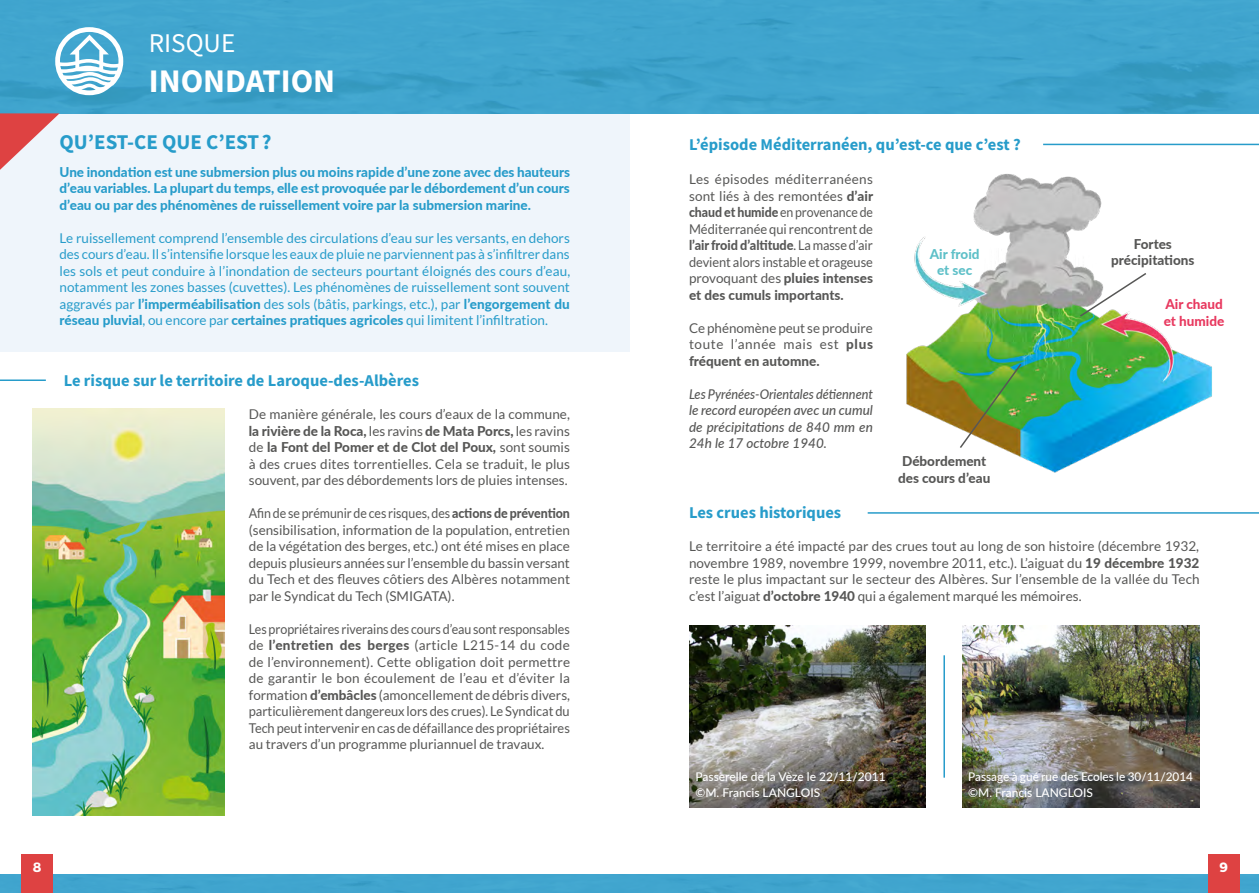
<style>
.page{position:relative;width:1259px;height:893px;background:#fff}
.page>*{position:absolute;margin:0;border:0;box-sizing:border-box;transform-origin:0 0}
.t1{font:700 33px "Source Sans Pro";color:#fff}
.t2{font:27px "Source Sans Pro";color:#fff}
.t3{font:700 21px "Source Sans Pro";color:#279cca}
.t4{font:700 16.5px "Source Sans Pro";color:#279cca}
.t5{font:13.5px/16.5px "Lato";color:#575756;text-align:justify}
.t6{font:13.5px/16.5px "Lato";color:#279cca;text-align:justify}
.t7{font:13.5px/16.5px "Lato";color:#575756;text-align:justify;scale:.93 1}
.t8{font:13.5px/16.5px "Lato";color:#575756;text-align:justify;scale:.92 1}
.t9{font:800 13.5px/16.5px "Lato";color:#279cca;text-align:justify}
.t10{font:italic 500 13.5px/16.5px "Lato";color:#575756;text-align:justify;scale:.94 1}
.t11{font:800 13.5px/16.5px "Lato";color:#575756;text-align:center}
.t12{font:800 13.5px/16.5px "Lato";color:#e8395f}
.t13{font:800 13.5px/16.5px "Lato";color:#5ec0c8;text-align:center}
.t14{font:700 13.5px "Montserrat";color:#fff}
.t15{font:500 12px/15.8px "Lato";color:#fff}
.s1{font-weight:800}
</style>
<div class="page">
<div style="left:0;top:113px;width:629px;height:239px;background:#eff5fb"></div>
<img style="left:0;top:0;width:1259px;height:113px">
<hr style="left:0;top:379px;width:46px;height:2px;background:#279cca">
<div style="left:0;top:875px;width:1259px;height:18px;background:#40a5ce"></div>
<hr style="left:1043px;top:144px;width:216px;height:1px;background:#279cca">
<hr style="left:867px;top:512px;width:392px;height:2px;background:#279cca">
<img style="left:689px;top:626px;width:237px;height:181px">
<img style="left:962px;top:626px;width:237px;height:181px">
<hr style="left:943px;top:655px;width:2px;height:123px;background:#279cca">
<svg style="left:0;top:113px;width:60px;height:57px"></svg>
<svg style="left:55px;top:27px;width:68px;height:68px"></svg>
<img style="left:906px;top:174px;width:306px;height:299px">
<img style="left:958px;top:362px;width:65px;height:88px">
<svg style="left:1078px;top:271px;width:70px;height:47px"></svg>
<img style="left:32px;top:408px;width:193px;height:407px">
<div style="left:21px;top:854px;width:32px;height:39px;background:#de4242"></div>
<div style="left:1208px;top:854px;width:31px;height:39px;background:#de4242"></div>
<h2 class="t2" style="left:149px;top:26px;width:88px">RISQUE</h2>
<h1 class="t1" style="left:149px;top:59px;width:188px">INONDATION</h1>
<h3 class="t3" style="left:60px;top:127px;width:213px">QU’EST-CE QUE C’EST?</h3>
<p class="t9" style="left:60px;top:163px;width:512px">Une inondation est une submersion plus ou moins rapide d’une zone avec des hauteurs d’eau variables. La plupart du temps, elle est provoquée par le débordement d’un cours d’eau ou par des phénomènes de ruissellement voire par la submersion marine.</p>
<p class="t6" style="left:60px;top:229px;width:512px">Le ruissellement comprend l’ensemble des circulations d’eau sur les versants, en dehors des cours d’eau. Il s’intensifie lorsque les eaux de pluie ne parviennent pas à s’infiltrer dans les sols et peut conduire à l’inondation de secteurs pourtant éloignés des cours d’eau, notamment les zones basses (cuvettes). Les phénomènes de ruissellement sont souvent aggravés par <span class="s1">l’imperméabilisation</span> des sols (bâtis, parkings, etc.), par <span class="s1">l’engorgement du réseau pluvial</span>, ou encore par <span class="s1">certaines pratiques agricoles</span> qui limitent l’infiltration.</p>
<p class="t4" style="left:64px;top:369px;width:357px">Le risque sur le territoire de Laroque-des-Albères</p>
<p class="t5" style="left:249px;top:406px;width:323px">De manière générale, les cours d’eaux de la commune, <span class="s1">la rivière de la Roca,</span> les ravins <span class="s1">de Mata Porcs,</span> les ravins de <span class="s1">la Font del Pomer et de Clot del Poux,</span> sont soumis à des crues dites torrentielles. Cela se traduit, le plus souvent, par des débordements lors de pluies intenses.</p>
<p class="t8" style="left:249px;top:505px;width:351px">Afin de se prémunir de ces risques, des <span class="s1">actions de prévention </span>(sensibilisation, information de la population, entretien de la végétation des berges, etc.) ont été mises en place depuis plusieurs années sur l’ensemble du bassin versant du Tech et des fleuves côtiers des Albères notamment par le Syndicat du Tech (SMIGATA).</p>
<p class="t7" style="left:249px;top:620px;width:347px">Les propriétaires riverains des cours d’eau sont responsables de <span class="s1">l’entretien des berges</span> (article L215-14 du code de l’environnement). Cette obligation doit permettre de garantir le bon écoulement de l’eau et d’éviter la formation <span class="s1">d’embâcles</span> (amoncellement de débris divers, particulièrement dangereux lors des crues). Le Syndicat du Tech peut intervenir en cas de défaillance des propriétaires au travers d’un programme pluriannuel de travaux.</p>
<p class="t4" style="left:689px;top:133px;width:333px">L’épisode Méditerranéen, qu’est-ce que c’est ?</p>
<p class="t5" style="left:689px;top:171px;width:186px">Les épisodes méditerranéens sont liés à des remontées <span class="s1">d’air chaud et humide</span> en provenance de Méditerranée qui rencontrent de <span class="s1">l’air froid d’altitude</span>. La masse d’air devient alors instable et orageuse provoquant des <span class="s1">pluies intenses et des cumuls importants.</span></p>
<p class="t5" style="left:689px;top:319px;width:185px">Ce phénomène peut se produire toute l’année mais est <span class="s1">plus fréquent en automne.</span></p>
<p class="t10" style="left:689px;top:385px;width:197px">Les Pyrénées-Orientales détiennent le record européen avec un cumul de précipitations de 840 mm en 24h le 17 octobre 1940.</p>
<p class="t13" style="left:929px;top:245px;width:51px">Air froid et sec</p>
<p class="t11" style="left:898px;top:452px;width:94px">Débordement des cours d’eau</p>
<p class="t11" style="left:1111px;top:235px;width:85px">Fortes précipitations</p>
<p class="t12" style="left:1163px;top:296px;width:62px">Air chaud et humide</p>
<p class="t4" style="left:689px;top:501px;width:154px">Les crues historiques</p>
<p class="t5" style="left:689px;top:538px;width:512px">Le territoire a été impacté par des crues tout au long de son histoire (décembre 1932, novembre 1989, novembre 1999, novembre 2011, etc.). L’aiguat du <span class="s1">19 décembre 1932 </span>reste le plus impactant sur le secteur des Albères. Sur l’ensemble de la vallée du Tech c’est l’aiguat <span class="s1">d’octobre 1940</span> qui a également marqué les mémoires.</p>
<p class="t15" style="left:695px;top:769px;width:192px">Passerelle de la Vèze le 22/11/2011 ©M. Francis LANGLOIS</p>
<p class="t15" style="left:968px;top:769px;width:226px">Passage à gué rue des Ecoles le 30/11/2014 ©M. Francis LANGLOIS</p>
<p class="t14" style="left:33px;top:859px;width:10px">8</p>
<p class="t14" style="left:1219px;top:859px;width:10px">9</p>
</div>
